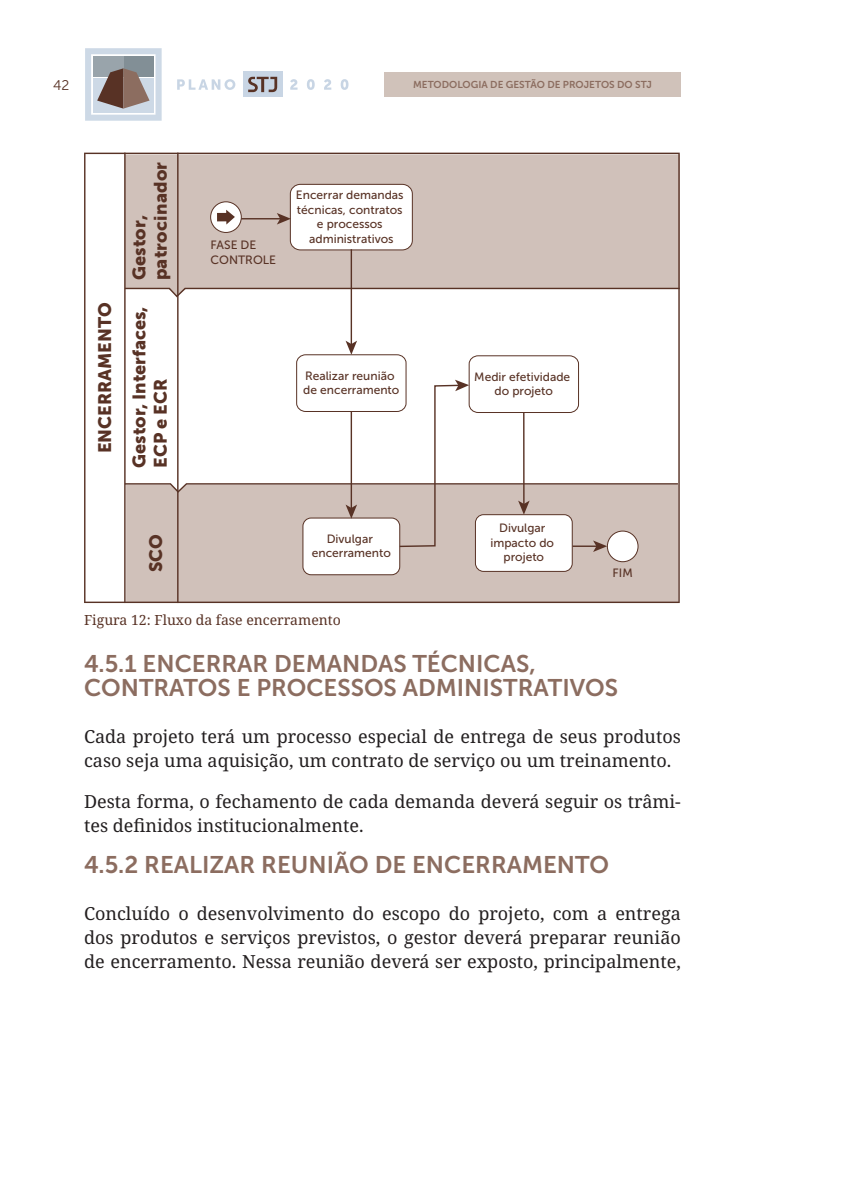
<style>
.page{position:relative;width:851px;height:1191px;background:#fff}
.page>*{position:absolute;margin:0;border:0;box-sizing:border-box;transform-origin:0 0}
.subtitulo_2{font:24px/24px "Museo Sans 700";color:#8c6d60}
.conteudo{font:18px/24px "Noto Serif";color:#231f20}
.t1{font:18px/21.6px "Museo Sans 900";color:#583225}
.figuras{font:14px "Noto Serif";color:#583225}
.t2{font:14px "Museo Sans 300";color:#583225}
.t3{font:12px/14.4px "Museo Sans 500";color:#583225;text-align:center}
.t4{font:10px "Museo Sans 700";color:#8c6d60}
</style>
<div class="page">
<div style="left:243px;top:72px;width:39px;height:25px;background:#c8d5e4"></div>
<svg style="left:248px;top:77px;width:29px;height:15px"></svg>
<svg style="left:290px;top:79px;width:58px;height:11px"></svg>
<svg style="left:177px;top:79px;width:58px;height:11px"></svg>
<svg style="left:85px;top:48px;width:77px;height:73px"></svg>
<div style="left:384px;top:72px;width:296px;height:24px;background:#d0c2ba"></div>
<svg style="left:84px;top:153px;width:595px;height:450px;fill:#d0c1ba"></svg>
<hr style="left:124px;top:153px;width:2px;height:450px;background:#583225">
<hr style="left:177px;top:153px;width:1px;height:450px;background:#583225">
<div style="left:290px;top:184px;width:122px;height:66px;background:#fff;border-radius:10px"></div>
<div style="left:290px;top:184px;width:123px;height:66px;border:1px solid #583225;border-radius:10px"></div>
<hr style="left:241px;top:218px;width:40px;height:1px;background:#583225">
<svg style="left:277px;top:213px;width:14px;height:11px"></svg>
<hr style="left:350px;top:249px;width:2px;height:96px;background:#583225">
<svg style="left:345px;top:341px;width:12px;height:13px"></svg>
<div style="left:607px;top:531px;width:31px;height:31px;background:#fff;border-radius:50%"></div>
<div style="left:607px;top:530px;width:31px;height:32px;border:1px solid #583225;border-radius:50%"></div>
<div style="left:296px;top:355px;width:110px;height:56px;background:#fff;border-radius:9px"></div>
<div style="left:296px;top:354px;width:110px;height:58px;border:1px solid #583225;border-radius:9px"></div>
<div style="left:303px;top:518px;width:96px;height:57px;background:#fff;border-radius:8px"></div>
<div style="left:302px;top:517px;width:98px;height:58px;border:1px solid #583225;border-radius:8px"></div>
<div style="left:210px;top:202px;width:31px;height:30px;background:#fff;border-radius:50%"></div>
<div style="left:210px;top:201px;width:32px;height:32px;border:1px solid #583225;border-radius:50%"></div>
<svg style="left:217px;top:210px;width:18px;height:14px"></svg>
<div style="left:469px;top:356px;width:109px;height:56px;background:#fff;border-radius:9px"></div>
<div style="left:468px;top:355px;width:111px;height:58px;border:1px solid #583225;border-radius:9px"></div>
<svg style="left:123px;top:380px;width:556px;height:172px"></svg>
<div style="left:475px;top:514px;width:97px;height:57px;background:#fff;border-radius:8px"></div>
<div style="left:475px;top:514px;width:97px;height:58px;border:1px solid #583225;border-radius:8px"></div>
<p class="t2" style="left:53px;top:77px;width:18px">42</p>
<p class="t4" style="left:413px;top:79px;width:240px">METODOLOGIA DE GESTÃO DE PROJETOS DO STJ</p>
<p class="t1" style="left:94px;top:453px;width:153px;rotate:-90deg">ENCERRAMENTO</p>
<p class="t1" style="left:128px;top:280px;width:120px;rotate:-90deg">Gestor, patrocinador</p>
<p class="t1" style="left:128px;top:468px;width:163px;rotate:-90deg">Gestor, Interfaces,<br>ECP e ECR</p>
<p class="t1" style="left:145px;top:572px;width:40px;rotate:-90deg">SCO</p>
<p class="t3" style="left:210px;top:238px;width:67px;text-align:left">FASE DE<br>CONTROLE</p>
<p class="t3" style="left:296px;top:188px;width:109px">Encerrar demandas técnicas, contratos e processos administrativos</p>
<p class="t3" style="left:303px;top:368px;width:98px;text-align:left">Realizar reunião de encerramento</p>
<p class="t3" style="left:312px;top:532px;width:81px">Divulgar encerramento</p>
<p class="t3" style="left:474px;top:369px;width:97px">Medir efetividade do projeto</p>
<p class="t3" style="left:490px;top:521px;width:65px">Divulgar impacto do projeto</p>
<p class="t3" style="left:612px;top:565px;width:22px">FIM</p>
<p class="figuras" style="left:84px;top:611px;width:258px">Figura 12: Fluxo da fase encerramento</p>
<p class="subtitulo_2" style="left:84px;top:652px;width:535px">4.5.1 ENCERRAR DEMANDAS TÉCNICAS,<br>CONTRATOS E PROCESSOS ADMINISTRATIVOS</p>
<p class="conteudo" style="left:84px;top:725px;width:598px">Cada projeto terá um processo especial de entrega de seus produtos caso seja uma aquisição, um contrato de serviço ou um treinamento.</p>
<p class="conteudo" style="left:84px;top:790px;width:598px">Desta forma, o fechamento de cada demanda deverá seguir os trâmi&shy;tes definidos institucionalmente.</p>
<p class="subtitulo_2" style="left:84px;top:852px;width:526px">4.5.2 REALIZAR REUNIÃO DE ENCERRAMENTO</p>
<p class="conteudo" style="left:84px;top:901px;width:598px;text-align:justify">Concluído o desenvolvimento do escopo do projeto, com a entrega dos produtos e serviços previstos, o gestor deverá preparar reunião de encerramento. Nessa reunião deverá ser exposto, principalmente,</p>
</div>
